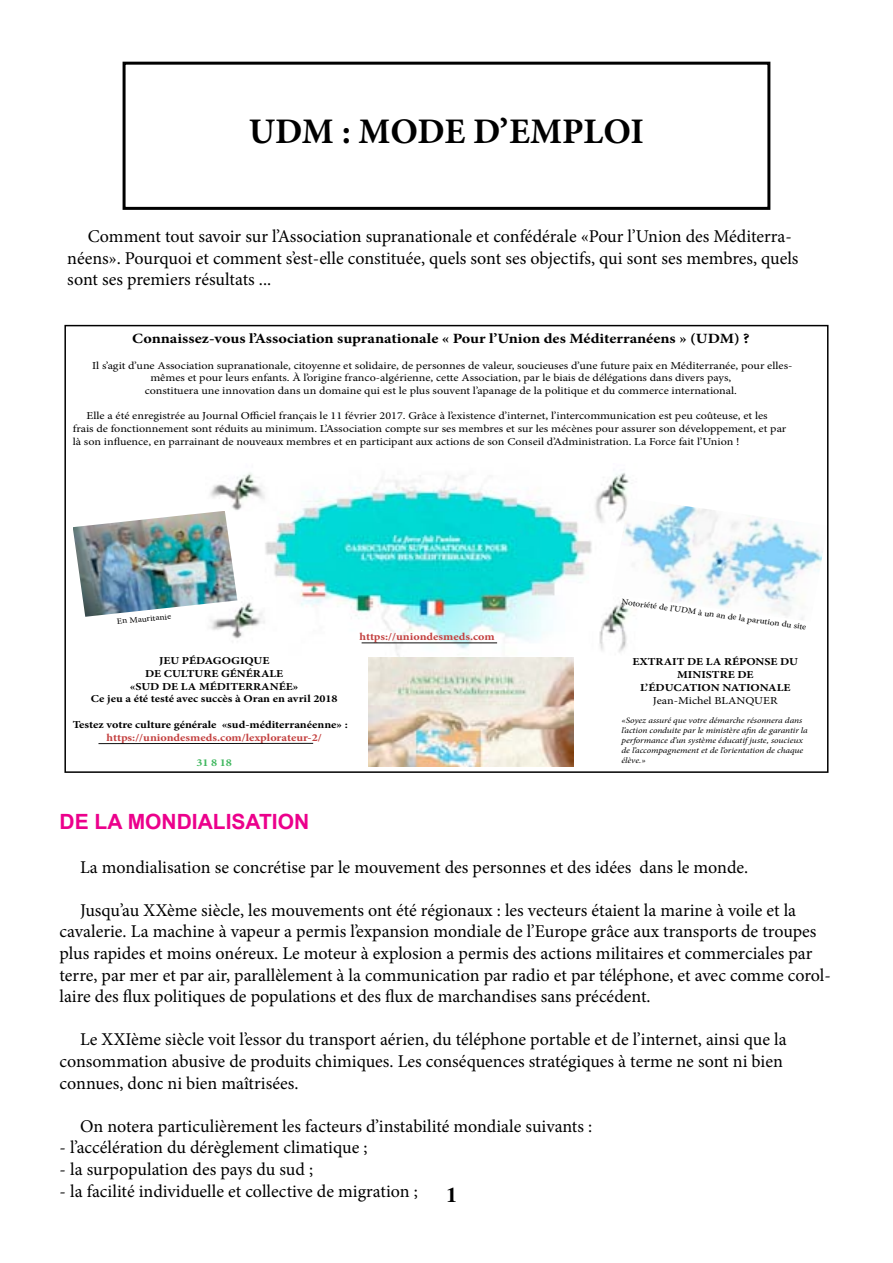
<style>
.page{position:relative;width:893px;height:1263px;background:#fff}
.page>*{position:absolute;margin:0;border:0;box-sizing:border-box;transform-origin:0 0}
.t1{font:700 36px "Minion Pro";letter-spacing:-.005em;color:#000}
.t2{font:700 21px "Arial";color:#ec008c}
.t3{font:700 21px "Times";color:#000}
.t4{font:18px/21.6px "Minion Pro";color:#000}
.t5{font:700 14.1px "Minion Pro";color:#000;scale:1.14 1}
.t6{font:10.65px/12.8px "Minion Pro";color:#000;text-align:center;scale:1.14 1}
.t7{font:700 10.65px/12.8px "Minion Pro";color:#000;text-align:center;scale:1.14 1}
.t8{font:700 10.65px "Minion Pro";color:#c3403f;scale:1.14 1}
.t9{font:700 10.65px "Minion Pro";color:#41b860;scale:1.14 1}
.t10{font:italic 8.25px/9.9px "Minion Pro";letter-spacing:-.005em;color:#000;scale:1.14 1}
.t11{font:8.25px "Minion Pro";color:#000;scale:1.13 1}
.t12{font:8.25px "Minion Pro";color:#000;scale:1.14 1}
</style>
<div class="page">
<div style="left:123px;top:62px;width:647px;height:148px;border:3px solid #000"></div>
<img style="left:210px;top:473px;width:419px;height:183px">
<img style="left:368px;top:657px;width:205px;height:109px">
<hr style="left:362px;top:643px;width:135px;height:1px;background:#000">
<hr style="left:98px;top:743px;width:215px;height:1px;background:#000">
<img style="left:73px;top:511px;width:164px;height:106px">
<img style="left:612px;top:498px;width:211px;height:124px">
<div style="left:64px;top:325px;width:764px;height:448px;border:2px solid #000"></div>
<h1 class="t1" style="left:249px;top:106px;width:397px">UDM : MODE D’EMPLOI</h1>
<p class="t4" style="left:67px;top:226px;width:733px;text-indent:20px">Comment tout savoir sur l’Association supranationale et confédérale «Pour l’Union des Méditerra&shy;néens». Pourquoi et comment s’est-elle constituée, quels sont ses objectifs, qui sont ses membres, quels sont ses premiers résultats ...</p>
<p class="t5" style="left:132px;top:329px;width:543px">Connaissez-vous l’Association supranationale « Pour l’Union des Méditerranéens » (UDM) ?</p>
<p class="t6" style="left:92px;top:359px;width:616px">Il s’agit d’une Association supranationale, citoyenne et solidaire, de personnes de valeur, soucieuses d’une future paix en Méditerranée, pour elles&shy;mêmes et pour leurs enfants. À l’origine franco-algérienne, cette Association, par le biais de délégations dans divers pays,<br>constituera une innovation dans un domaine qui est le plus souvent l’apanage de la politique et du commerce international.</p>
<p class="t6" style="left:73px;top:410px;width:627px;text-align:left;text-indent:14px">Elle a été enregistrée au Journal Officiel français le 11 février 2017. Grâce à l’existence d’internet, l’intercommunication est peu coûteuse, et les frais de fonctionnement sont réduits au minimum. L’Association compte sur ses membres et sur les mécènes pour assurer son développement, et par là son influence, en parrainant de nouveaux membres et en participant aux actions de son Conseil d’Administration. La Force fait l’Union !</p>
<p class="t12" style="left:117px;top:616px;width:49px;rotate:-5deg">En Mauritanie</p>
<p class="t7" style="left:91px;top:654px;width:218px">JEU PÉDAGOGIQUE<br>DE CULTURE GÉNÉRALE<br>«SUD DE LA MÉDITERRANÉE»<br>Ce jeu a été testé avec succès à Oran en avril 2018</p>
<p class="t7" style="left:73px;top:718px;width:243px">Testez votre culture générale «sud-méditerranéenne» :</p>
<p class="t8" style="left:107px;top:730px;width:190px">https://uniondesmeds.com/lexplorateur-2/</p>
<p class="t9" style="left:196px;top:755px;width:33px">31 8 18</p>
<p class="t8" style="left:360px;top:629px;width:120px">https://uniondesmeds.com</p>
<p class="t11" style="left:622px;top:596px;width:167px;rotate:8deg">Notoriété de l’UDM à un an de la parution du site</p>
<p class="t7" style="left:632px;top:655px;width:147px">EXTRAIT DE LA RÉPONSE DU<br>MINISTRE DE<br>L’ÉDUCATION NATIONALE</p>
<p class="t6" style="left:653px;top:694px;width:111px">Jean-Michel BLANQUER</p>
<p class="t10" style="left:621px;top:716px;width:165px">«Soyez assuré que votre démarche résonnera dans l’action conduite par le ministère afin de garantir la performance d’un système éducatif juste, soucieux de l’accompagnement et de l’orientation de chaque élève.»</p>
<p class="t2" style="left:60px;top:808px;width:251px">DE LA MONDIALISATION</p>
<p class="t4" style="left:80px;top:856px;width:670px">La mondialisation se concrétise par le mouvement des personnes et des idées dans le monde.</p>
<p class="t4" style="left:60px;top:899px;width:773px;text-indent:20px">Jusqu’au XXème siècle, les mouvements ont été régionaux : les vecteurs étaient la marine à voile et la cavalerie. La machine à vapeur a permis l’expansion mondiale de l’Europe grâce aux transports de troupes plus rapides et moins onéreux. Le moteur à explosion a permis des actions militaires et commerciales par terre, par mer et par air, parallèlement à la communication par radio et par téléphone, et avec comme corol&shy;laire des flux politiques de populations et des flux de marchandises sans précédent.</p>
<p class="t4" style="left:60px;top:1029px;width:729px;text-indent:20px">Le XXIème siècle voit l’essor du transport aérien, du téléphone portable et de l’internet, ainsi que la consommation abusive de produits chimiques. Les conséquences stratégiques à terme ne sont ni bien connues, donc ni bien maîtrisées.</p>
<p class="t4" style="left:80px;top:1115px;width:514px">On notera particulièrement les facteurs d’instabilité mondiale suivants :</p>
<p class="t4" style="left:60px;top:1137px;width:309px">- l’accélération du dérèglement climatique ;</p>
<p class="t4" style="left:60px;top:1158px;width:255px">- la surpopulation des pays du sud ;</p>
<p class="t4" style="left:60px;top:1180px;width:360px">- la facilité individuelle et collective de migration ;</p>
<p class="t3" style="left:446px;top:1174px;width:12px">1</p>
</div>
